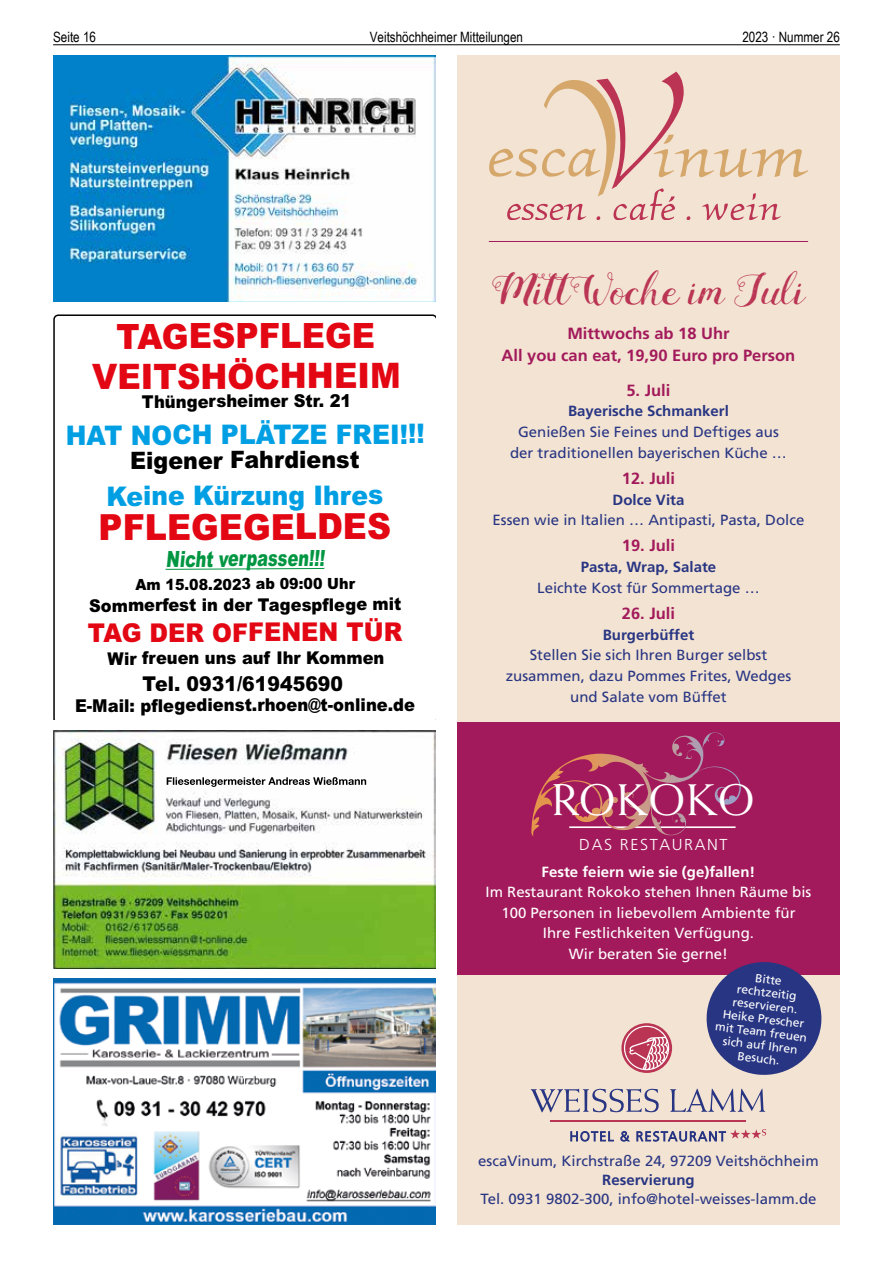
<style>
.page{position:relative;width:893px;height:1263px;background:#fff}
.page>*{position:absolute;margin:0;border:0;box-sizing:border-box;transform-origin:0 0}
.t1{font:45.6px "Mightype Script";color:#ba3453}
.t2{font:44.4px "Weiss";color:#fff}
.t3{font:900 36px "Arial";letter-spacing:-.005em;color:#e30613;scale:.93 1}
.t4{font:900 35.1px "Arial";letter-spacing:-.005em;color:#e30613;scale:.93 1}
.t5{font:900 34.8px "Arial";letter-spacing:-.005em;color:#e30613;scale:.93 1}
.t6{font:900 27px "Arial";letter-spacing:-.005em;color:#009fe3;scale:.93 1}
.t7{font:900 25.8px "Arial";letter-spacing:-.005em;color:#e30613;scale:.93 1}
.t8{font:900 24px "Arial";letter-spacing:-.005em;color:#000;scale:.93 1}
.t9{font:900 22.35px "Arial";color:#009641;scale:.72 1}
.t10{font:900 20.4px "Arial";letter-spacing:-.005em;color:#000;scale:.93 1}
.t11{font:900 17.7px "Arial";letter-spacing:-.005em;color:#000;scale:.93 1}
.t12{font:900 17.55px "Arial";letter-spacing:-.005em;color:#000;scale:.93 1}
.t13{font:700 16.2px/22px "Frutiger LT Std";color:#a21a5b;text-align:center}
.t14{font:300 15.9px "Frutiger";letter-spacing:.1em;color:#fff}
.t15{font:900 15.45px "Arial";letter-spacing:-.005em;color:#000;scale:.93 1}
.t16{font:14.7px/20.5px "Frutiger LT Std";color:#283583;text-align:center}
.t17{font:14.7px/20.5px "Frutiger LT Std";color:#fff;text-align:center}
.t18{font:700 14.7px "Frutiger LT Std";color:#283583}
.t19{font:700 14.7px "Frutiger LT Std";color:#fff}
.t20{font:14.25px "Arial Narrow";color:#000}
.t21{font:11.85px/13.2px "Frutiger LT Std";color:#fff;text-align:center}
</style>
<div class="page">
<hr style="left:53px;top:44px;width:787px;height:1px;background:#000">
<img style="left:53px;top:55px;width:383px;height:247px">
<img style="left:53px;top:730px;width:383px;height:238px">
<img style="left:53px;top:978px;width:383px;height:247px">
<div style="left:457px;top:55px;width:383px;height:1170px;background:#f3e3d2"></div>
<svg style="left:489px;top:72px;width:319px;height:147px"></svg>
<svg style="left:621px;top:1023px;width:51px;height:50px"></svg>
<svg style="left:531px;top:1089px;width:128px;height:23px"></svg>
<svg style="left:670px;top:1089px;width:95px;height:23px"></svg>
<hr style="left:550px;top:1120px;width:196px;height:1px;background:#ba3453">
<svg style="left:623px;top:1025px;width:47px;height:46px;background:#d1798b"></svg>
<svg style="left:571px;top:1131px;width:42px;height:10px"></svg>
<svg style="left:621px;top:1131px;width:8px;height:10px"></svg>
<svg style="left:637px;top:1129px;width:129px;height:12px"></svg>
<hr style="left:489px;top:241px;width:319px;height:1px;background:#a21a5b">
<div style="left:457px;top:722px;width:383px;height:252px;background:#a21a5b"></div>
<svg style="left:672px;top:733px;width:38px;height:26px"></svg>
<svg style="left:691px;top:766px;width:50px;height:39px"></svg>
<svg style="left:634px;top:826px;width:102px;height:2px"></svg>
<svg style="left:569px;top:826px;width:58px;height:2px"></svg>
<svg style="left:703px;top:962px;width:122px;height:113px"></svg>
<svg style="left:53px;top:314px;width:383px;height:406px"></svg>
<p class="t20" style="left:53px;top:27px;width:44px">Seite 16</p>
<p class="t20" style="left:370px;top:27px;width:155px">Veitshöchheimer Mitteilungen</p>
<p class="t20" style="left:742px;top:27px;width:99px">2023 · Nummer 26</p>
<h3 class="t5" style="left:116px;top:311px;width:280px">TAGESPFLEGE</h3>
<h3 class="t4" style="left:92px;top:351px;width:333px">VEITSHÖCHHEIM</h3>
<h3 class="t6" style="left:66px;top:415px;width:388px">HAT NOCH PLÄTZE FREI!!!</h3>
<h3 class="t8" style="left:130px;top:442px;width:248px">Eigener Fahrdienst</h3>
<h3 class="t6" style="left:107px;top:476px;width:299px">Keine Kürzung Ihres</h3>
<h3 class="t3" style="left:99px;top:501px;width:316px">PFLEGEGELDES</h3>
<p class="t11" style="left:142px;top:388px;width:227px">Thüngersheimer Str. 21</p>
<h3 class="t9" style="left:166px;top:542px;width:226px">Nicht verpassen!!!</h3>
<p class="t15" style="left:135px;top:573px;width:238px">Am 15.08.2023 ab 09:00 Uhr</p>
<p class="t12" style="left:89px;top:592px;width:337px">Sommerfest in der Tagespflege mit</p>
<p class="t12" style="left:107px;top:645px;width:299px">Wir freuen uns auf Ihr Kommen</p>
<h3 class="t7" style="left:88px;top:613px;width:340px">TAG DER OFFENEN TÜR</h3>
<h3 class="t10" style="left:143px;top:669px;width:217px">Tel. 0931/61945690</h3>
<p class="t11" style="left:75px;top:692px;width:367px">E-Mail: pflegedienst.rhoen@t-online.de</p>
<h1 class="t1" style="left:491px;top:265px;width:316px">MittWoche im Juli</h1>
<p class="t13" style="left:502px;top:322px;width:295px">Mittwochs ab 18 Uhr<br>All you can eat, 19,90 Euro pro Person</p>
<p class="t13" style="left:626px;top:379px;width:46px">5. Juli</p>
<p class="t18" style="left:568px;top:403px;width:162px">Bayerische Schmankerl</p>
<p class="t16" style="left:510px;top:422px;width:278px">Genießen Sie Feines und Deftiges aus der traditionellen bayerischen Küche …</p>
<p class="t13" style="left:622px;top:467px;width:55px">12. Juli</p>
<p class="t18" style="left:613px;top:491px;width:73px">Dolce Vita</p>
<p class="t16" style="left:493px;top:510px;width:313px">Essen wie in Italien … Antipasti, Pasta, Dolce</p>
<p class="t13" style="left:622px;top:535px;width:55px">19. Juli</p>
<p class="t18" style="left:581px;top:558px;width:137px">Pasta, Wrap, Salate</p>
<p class="t16" style="left:537px;top:577px;width:224px">Leichte Kost für Sommertage …</p>
<p class="t13" style="left:622px;top:602px;width:55px">26. Juli</p>
<p class="t18" style="left:603px;top:626px;width:93px">Burgerbüffet</p>
<p class="t16" style="left:506px;top:645px;width:287px">Stellen Sie sich Ihren Burger selbst zusammen, dazu Pommes Frites, Wedges und Salate vom Büffet</p>
<h2 class="t2" style="left:552px;top:774px;width:205px">ROKOKO</h2>
<p class="t14" style="left:579px;top:835px;width:150px">DAS RESTAURANT</p>
<p class="t19" style="left:542px;top:863px;width:215px">Feste feiern wie sie (ge)fallen!</p>
<p class="t17" style="left:485px;top:882px;width:327px">Im Restaurant Rokoko stehen Ihnen Räume bis 100 Personen in liebevollem Ambiente für<br>Ihre Festlichkeiten Verfügung.<br>Wir beraten Sie gerne!</p>
<p class="t21" style="left:723px;top:967px;width:94px;rotate:7deg">Bitte<br>rechtzeitig reservieren.<br>Heike Prescher mit Team freuen sich auf Ihren<br>Besuch.</p>
<p class="t16" style="left:478px;top:1150px;width:342px">escaVinum, Kirchstraße 24, 97209 Veitshöchheim</p>
<p class="t18" style="left:602px;top:1171px;width:94px">Reservierung</p>
<p class="t16" style="left:480px;top:1188px;width:338px">Tel. 0931 9802-300, info@hotel-weisses-lamm.de</p>
</div>
